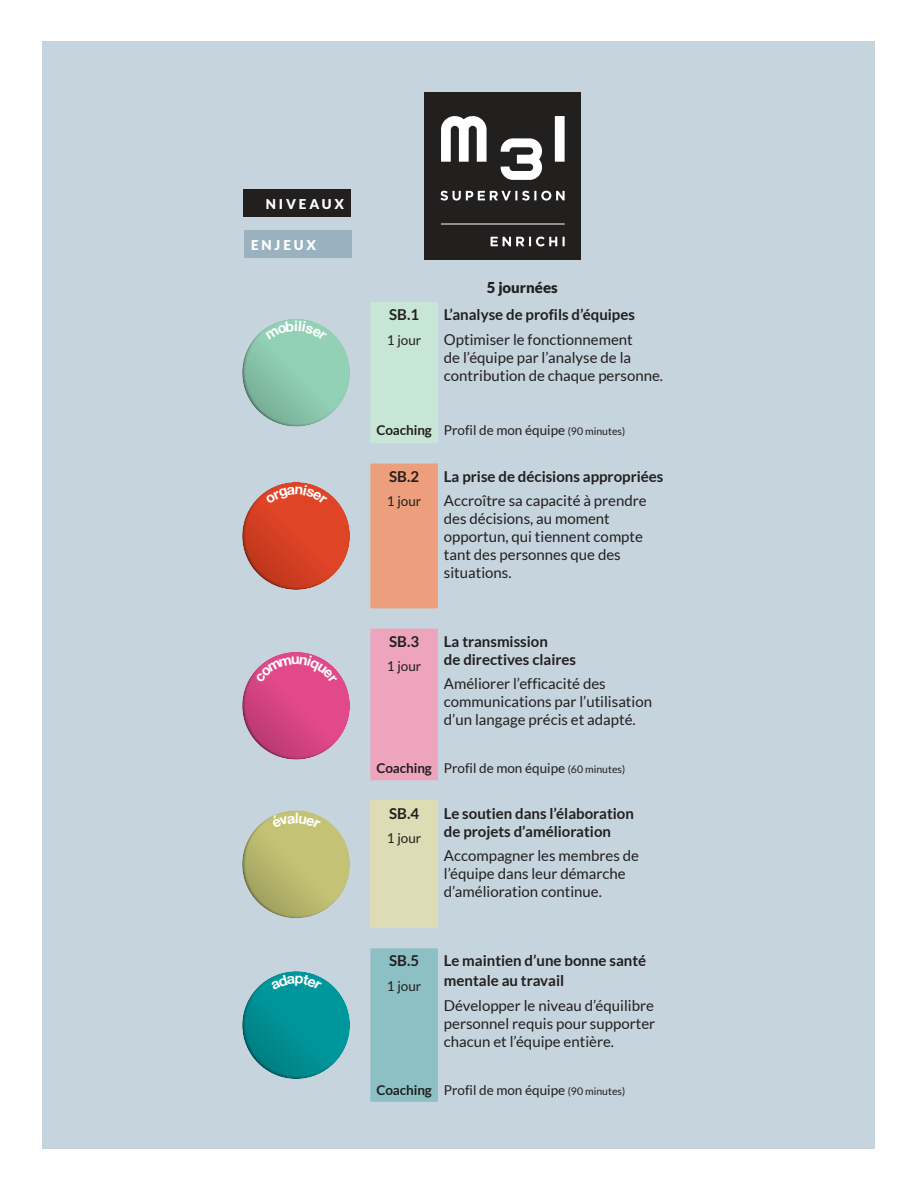
<style>
.page{position:relative;width:918px;height:1188px;background:#fff}
.page>*{position:absolute;margin:0;border:0;box-sizing:border-box;transform-origin:0 0}
.t1{font:15px/18px "Lato";color:#221f1f}
.t2{font:700 15px/18px "Lato";color:#221f1f}
.t3{font:900 15px "Lato";color:#221f1f}
.t4{font:13.5px "Lato";color:#221f1f}
.t5{font:900 13.5px "Lato";letter-spacing:.215em;color:#fff}
.s1{font-weight:700}
.s2{font-size:10.5px}
</style>
<div class="page">
<div style="left:43px;top:41px;width:832px;height:1108px;background:#c6d4dd"></div>
<div style="left:371px;top:302px;width:67px;height:141px;background:#c7e6d6"></div>
<div style="left:370px;top:463px;width:68px;height:145px;background:#ed9e7c"></div>
<div style="left:370px;top:629px;width:68px;height:151px;background:#eea4bd"></div>
<div style="left:370px;top:801px;width:68px;height:127px;background:#dedcb4"></div>
<div style="left:370px;top:948px;width:68px;height:154px;background:#8dc0c5"></div>
<svg style="left:242px;top:319px;width:108px;height:108px"></svg>
<svg style="left:242px;top:482px;width:108px;height:108px"></svg>
<svg style="left:242px;top:652px;width:108px;height:108px"></svg>
<svg style="left:242px;top:810px;width:108px;height:108px"></svg>
<svg style="left:242px;top:971px;width:108px;height:108px;fill:#00979c"></svg>
<div style="left:243px;top:190px;width:108px;height:27px;background:#221f1f"></div>
<div style="left:244px;top:231px;width:108px;height:27px;background:#9ab1bf"></div>
<div style="left:424px;top:92px;width:157px;height:167px;background:#221f1f"></div>
<hr style="left:441px;top:224px;width:124px;height:1px;background:#fff">
<svg style="left:440px;top:191px;width:125px;height:10px"></svg>
<svg style="left:441px;top:116px;width:124px;height:64px"></svg>
<svg style="left:491px;top:237px;width:74px;height:9px"></svg>
<svg style="left:266px;top:321px;width:61px;height:20px"></svg>
<svg style="left:265px;top:485px;width:63px;height:19px"></svg>
<svg style="left:256px;top:656px;width:81px;height:27px;background:#dd5892"></svg>
<svg style="left:271px;top:812px;width:50px;height:17px"></svg>
<svg style="left:271px;top:974px;width:51px;height:16px"></svg>
<p class="t5" style="left:266px;top:197px;width:80px">NIVEAUX</p>
<p class="t5" style="left:251px;top:238px;width:67px">ENJEUX</p>
<p class="t2" style="left:389px;top:306px;width:31px">SB.1</p>
<p class="t4" style="left:387px;top:333px;width:36px">1 jour</p>
<p class="t3" style="left:487px;top:280px;width:73px">5 journées</p>
<p class="t2" style="left:444px;top:306px;width:193px">L’analyse de profils d’équipes</p>
<p class="t1" style="left:444px;top:331px;width:221px">Optimiser le fonctionnement<br>de l’équipe par l’analyse de la contribution de chaque personne.</p>
<p class="t4" style="left:376px;top:423px;width:250px"><span class="s1">Coaching</span> Profil de mon équipe <span class="s2">(90 minutes)</span></p>
<p class="t2" style="left:389px;top:467px;width:31px">SB.2</p>
<p class="t4" style="left:387px;top:494px;width:36px">1 jour</p>
<p class="t2" style="left:444px;top:467px;width:221px">La prise de décisions appropriées</p>
<p class="t1" style="left:444px;top:492px;width:204px">Accroître sa capacité à prendre des décisions, au moment opportun, qui tiennent compte tant des personnes que des situations.</p>
<p class="t2" style="left:444px;top:632px;width:134px">La transmission<br>de directives claires</p>
<p class="t1" style="left:444px;top:675px;width:210px">Améliorer l’efficacité des communications par l’utilisation d’un langage précis et adapté.</p>
<p class="t4" style="left:376px;top:761px;width:250px"><span class="s1">Coaching</span> Profil de mon équipe <span class="s2">(60 minutes)</span></p>
<p class="t2" style="left:389px;top:804px;width:31px">SB.4</p>
<p class="t4" style="left:387px;top:831px;width:36px">1 jour</p>
<p class="t2" style="left:389px;top:632px;width:31px">SB.3</p>
<p class="t4" style="left:387px;top:659px;width:36px">1 jour</p>
<p class="t2" style="left:444px;top:804px;width:192px">Le soutien dans l’élaboration de projets d’amélioration</p>
<p class="t1" style="left:444px;top:847px;width:197px">Accompagner les membres de l’équipe dans leur démarche d’amélioration continue.</p>
<p class="t2" style="left:444px;top:951px;width:204px;line-height:19.8px">Le maintien d’une bonne santé mentale au travail</p>
<p class="t1" style="left:444px;top:997px;width:213px;text-align:justify">Développer le niveau d’équilibre personnel requis pour supporter chacun et l’équipe entière.</p>
<p class="t4" style="left:376px;top:1083px;width:250px"><span class="s1">Coaching</span> Profil de mon équipe <span class="s2">(90 minutes)</span></p>
<p class="t2" style="left:389px;top:952px;width:31px">SB.5</p>
<p class="t4" style="left:387px;top:979px;width:36px">1 jour</p>
</div>
